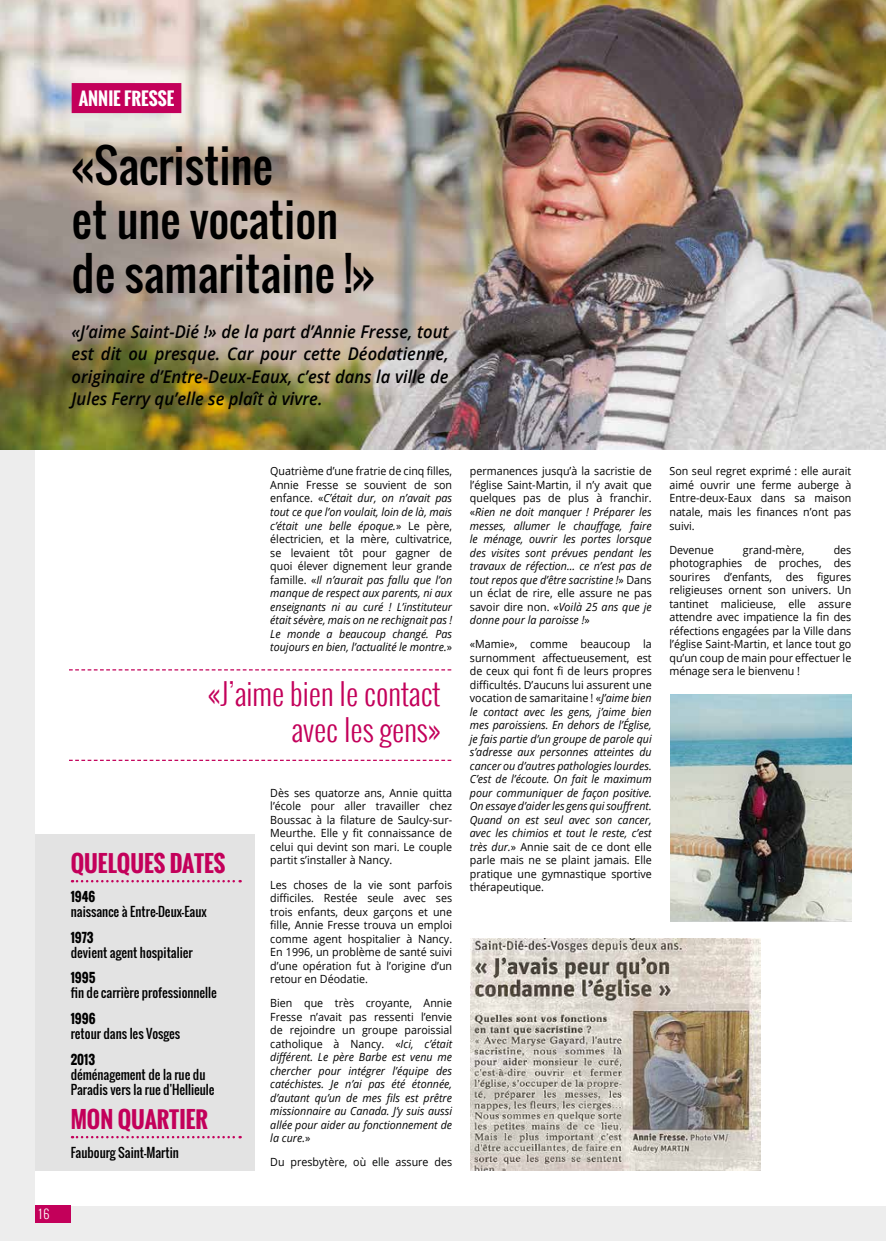
<style>
.page{position:relative;width:886px;height:1241px;background:#fff}
.page>*{position:absolute;margin:0;border:0;box-sizing:border-box;transform-origin:0 0}
.t1{font:45px/54px "Oswald";color:#000}
.t2{font:300 30px/36px "Oswald";color:#c3005a;text-align:right}
.t3{font:700 22.5px "Oswald";color:#c3005a}
.t4{font:italic 600 17.5px/22.5px "Open Sans";color:#000;text-align:justify;scale:.95 1}
.t5{font:700 17.5px "Oswald";color:#fff}
.t6{font:12.5px/15px "Oswald";color:#000}
.t7{font:700 12.5px "Oswald";color:#000}
.t8{font:300 12.5px "Oswald";color:#fff}
.t9{font:italic 11.25px/13.5px "Open Sans";color:#000;text-align:justify;scale:.95 1}
.t10{font:11.25px/13.5px "Open Sans";color:#000;text-align:justify;scale:.95 1}
.s1{font-style:normal}
</style>
<div class="page">
<div style="left:0;top:0;width:886px;height:1240px;background:#ededed"></div>
<div style="left:35px;top:35px;width:851px;height:1170px;background:#fff"></div>
<img style="left:0;top:0;width:886px;height:449px">
<div style="left:72px;top:83px;width:109px;height:30px;background:#c3005a"></div>
<svg style="left:69px;top:669px;width:382px;height:1px"></svg>
<svg style="left:69px;top:759px;width:382px;height:1px"></svg>
<img style="left:670px;top:694px;width:181px;height:227px">
<img style="left:470px;top:938px;width:290px;height:231px">
<div style="left:35px;top:833px;width:219px;height:336px;background:#e3e3e3"></div>
<svg style="left:72px;top:880px;width:169px;height:2px"></svg>
<svg style="left:72px;top:1135px;width:169px;height:3px"></svg>
<div style="left:35px;top:1205px;width:36px;height:17px;background:#c3005a"></div>
<h3 class="t5" style="left:79px;top:85px;width:97px">ANNIE FRESSE</h3>
<h1 class="t1" style="left:72px;top:138px;width:305px">«Sacristine<br>et une vocation de samaritaine !»</h1>
<h3 class="t4" style="left:72px;top:320px;width:398px">«J’aime Saint-Dié !» de la part d’Annie Fresse, tout est dit ou presque. Car pour cette Déodatienne, originaire d’Entre-Deux-Eaux, c’est dans la ville de Jules Ferry qu’elle se plaît à vivre.</h3>
<p class="t8" style="left:39px;top:1204px;width:12px">16</p>
<p class="t9" style="left:270px;top:464px;width:193px"><span class="s1">Quatrième d’une fratrie de cinq filles, Annie Fresse se souvient de son enfance. «</span>C’était dur, on n’avait pas tout ce que l’on voulait, loin de là, mais c’était une belle époque.<span class="s1">» Le père, électricien, et la mère, cultivatrice, se levaient tôt pour gagner de quoi élever dignement leur grande famille. «</span>Il n’aurait pas fallu que l’on manque de respect aux parents, ni aux enseignants ni au curé ! L’instituteur était sévère, mais on ne rechignait pas !<br>Le monde a beaucoup changé. Pas toujours en bien, l’actualité le montre.<span class="s1">»</span></p>
<h2 class="t2" style="left:208px;top:675px;width:234px">«J’aime bien le contact avec les gens»</h2>
<h3 class="t3" style="left:71px;top:846px;width:156px">QUELQUES DATES</h3>
<p class="t7" style="left:71px;top:887px;width:26px">1946</p>
<p class="t6" style="left:71px;top:904px;width:137px">naissance à Entre-Deux-Eaux</p>
<p class="t7" style="left:71px;top:927px;width:24px">1973</p>
<p class="t6" style="left:71px;top:944px;width:123px">devient agent hospitalier</p>
<p class="t7" style="left:71px;top:968px;width:26px">1995</p>
<p class="t6" style="left:71px;top:985px;width:148px">fin de carrière professionnelle</p>
<p class="t7" style="left:71px;top:1009px;width:26px">1996</p>
<p class="t6" style="left:71px;top:1025px;width:111px">retour dans les Vosges</p>
<p class="t7" style="left:71px;top:1049px;width:26px">2013</p>
<p class="t6" style="left:71px;top:1066px;width:145px">déménagement de la rue du<br>Paradis vers la rue d'Hellieule</p>
<h3 class="t3" style="left:71px;top:1102px;width:138px">MON QUARTIER</h3>
<p class="t6" style="left:71px;top:1144px;width:110px">Faubourg Saint-Martin</p>
<p class="t10" style="left:270px;top:785px;width:193px">Dès ses quatorze ans, Annie quitta l’école pour aller travailler chez Boussac à la filature de Saulcy-sur-Meurthe. Elle y fit connaissance de celui qui devint son mari. Le couple partit s’installer à Nancy.</p>
<p class="t10" style="left:270px;top:877px;width:193px">Les choses de la vie sont parfois difficiles. Restée seule avec ses trois enfants, deux garçons et une fille, Annie Fresse trouva un emploi comme agent hospitalier à Nancy.<br>En 1996, un problème de santé suivi d’une opération fut à l’origine d’un retour en Déodatie.</p>
<p class="t9" style="left:270px;top:995px;width:193px"><span class="s1">Bien que très croyante, Annie Fresse n’avait pas ressenti l’envie de rejoindre un groupe paroissial catholique à Nancy. «</span>Ici, c’était différent. Le père Barbe est venu me chercher pour intégrer l’équipe des catéchistes. Je n’ai pas été étonnée, d’autant qu’un de mes fils est prêtre missionnaire au Canada. J’y suis aussi allée pour aider au fonctionnement de la cure.<span class="s1">»</span></p>
<p class="t10" style="left:270px;top:1155px;width:193px">Du presbytère, où elle assure des</p>
<p class="t9" style="left:470px;top:464px;width:193px"><span class="s1">permanences jusqu’à la sacristie de l’église Saint-Martin, il n’y avait que quelques pas de plus à franchir. «</span>Rien ne doit manquer ! Préparer les messes, allumer le chauffage, faire le ménage, ouvrir les portes lorsque des visites sont prévues pendant les travaux de réfection... ce n’est pas de tout repos que d’être sacristine !<span class="s1">» Dans un éclat de rire, elle assure ne pas savoir dire non. «</span>Voilà 25 ans que je donne pour la paroisse !<span class="s1">»</span></p>
<p class="t9" style="left:470px;top:637px;width:193px"><span class="s1">«Mamie», comme beaucoup la surnomment affectueusement, est de ceux qui font fi de leurs propres difficultés. D’aucuns lui assurent une vocation de samaritaine ! «</span>J’aime bien le contact avec les gens, j’aime bien mes paroissiens. En dehors de l’Église, je fais partie d’un groupe de parole qui s’adresse aux personnes atteintes du cancer ou d’autres pathologies lourdes.<br>C’est de l’écoute. On fait le maximum pour communiquer de façon positive.<br>On essaye d’aider les gens qui souffrent.<br>Quand on est seul avec son cancer, avec les chimios et tout le reste, c’est très dur.<span class="s1">» Annie sait de ce dont elle parle mais ne se plaint jamais. Elle pratique une gymnastique sportive thérapeutique.</span></p>
<p class="t10" style="left:669px;top:464px;width:193px">Son seul regret exprimé : elle aurait aimé ouvrir une ferme auberge à Entre-deux-Eaux dans sa maison natale, mais les finances n’ont pas suivi.</p>
<p class="t10" style="left:669px;top:542px;width:48px">Devenue</p>
<p class="t10" style="left:743px;top:542px;width:66px">grand-mère,</p>
<p class="t10" style="left:669px;top:542px;width:193px;text-indent:164px">des photographies de proches, des sourires d’enfants, des figures religieuses ornent son univers. Un tantinet malicieuse, elle assure attendre avec impatience la fin des réfections engagées par la Ville dans l’église Saint-Martin, et lance tout go qu’un coup de main pour effectuer le ménage sera le bienvenu !</p>
</div>
